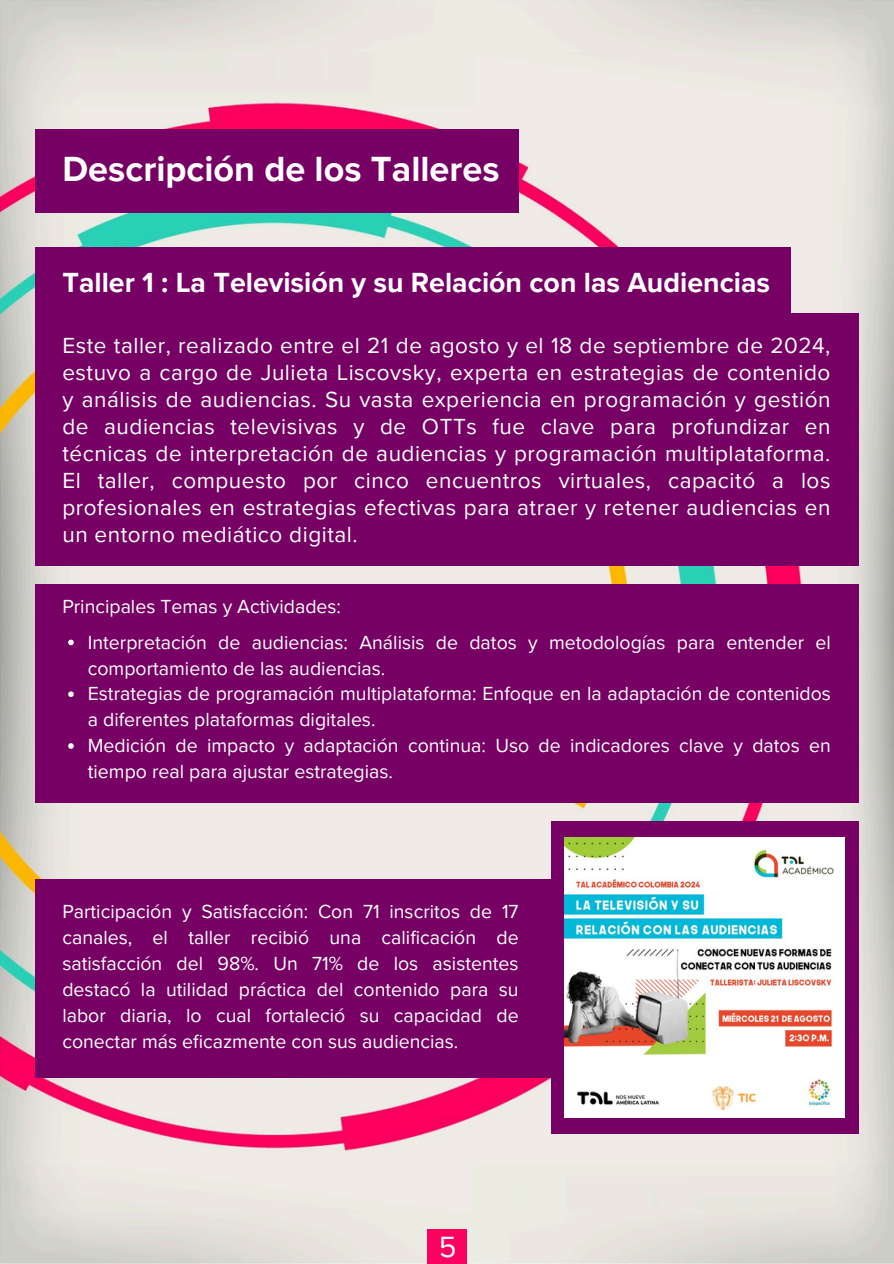
<style>
.page{position:relative;width:894px;height:1264px;background:#fff}
.page>*{position:absolute;margin:0;border:0;box-sizing:border-box;transform-origin:0 0}
.t1{font:700 36px "Proxima Nova";color:#fff}
.t2{font:30.15px "Proxima Nova";color:#fff}
.t3{font:700 28.5px "Proxima Nova";color:#fff}
.t4{font:22.5px/27px "Proxima Nova";letter-spacing:.025em;color:#fff;text-align:justify}
.t5{font:19.5px/25.8px "Proxima Nova";color:#fff}
</style>
<div class="page">
<img style="left:0;top:0;width:893px;height:1263px">
<div style="left:427px;top:1228px;width:39px;height:35px;background:#ff0060"></div>
<div style="left:35px;top:129px;width:483px;height:83px;background:#760063"></div>
<div style="left:35px;top:247px;width:755px;height:73px;background:#760063"></div>
<div style="left:35px;top:313px;width:822px;height:252px;background:#760063"></div>
<div style="left:35px;top:584px;width:822px;height:218px;background:#760063"></div>
<div style="left:35px;top:879px;width:529px;height:198px;background:#760063"></div>
<div style="left:550px;top:821px;width:308px;height:313px;background:#760063"></div>
<img style="left:564px;top:837px;width:280px;height:280px">
<svg style="left:68px;top:639px;width:6px;height:6px"></svg>
<svg style="left:68px;top:691px;width:6px;height:6px"></svg>
<svg style="left:68px;top:743px;width:6px;height:5px"></svg>
<h2 class="t1" style="left:62px;top:148px;width:438px">Descripción de los Talleres</h2>
<h3 class="t3" style="left:62px;top:266px;width:709px">Taller 1 : La Televisión y su Relación con las Audiencias</h3>
<p class="t4" style="left:62px;top:332px;width:769px">Este taller, realizado entre el 21 de agosto y el 18 de septiembre de 2024, estuvo a cargo de Julieta Liscovsky, experta en estrategias de contenido y análisis de audiencias. Su vasta experiencia en programación y gestión de audiencias televisivas y de OTTs fue clave para profundizar en técnicas de interpretación de audiencias y programación multiplataforma.<br>El taller, compuesto por cinco encuentros virtuales, capacitó a los profesionales en estrategias efectivas para atraer y retener audiencias en un entorno mediático digital.</p>
<p class="t5" style="left:62px;top:594px;width:280px">Principales Temas y Actividades:</p>
<p class="t5" style="left:88px;top:629px;width:744px">Interpretación de audiencias: Análisis de datos y metodologías para entender el comportamiento de las audiencias.</p>
<p class="t5" style="left:88px;top:681px;width:744px">Estrategias de programación multiplataforma: Enfoque en la adaptación de contenidos a diferentes plataformas digitales.</p>
<p class="t5" style="left:88px;top:733px;width:744px">Medición de impacto y adaptación continua: Uso de indicadores clave y datos en tiempo real para ajustar estrategias.</p>
<p class="t5" style="left:62px;top:899px;width:457px;text-align:justify">Participación y Satisfacción: Con 71 inscritos de 17 canales, el taller recibió una calificación de satisfacción del 98%. Un 71% de los asistentes destacó la utilidad práctica del contenido para su labor diaria, lo cual fortaleció su capacidad de conectar más eficazmente con sus audiencias.</p>
<h1 class="t2" style="left:438px;top:1229px;width:19px">5</h1>
</div>
